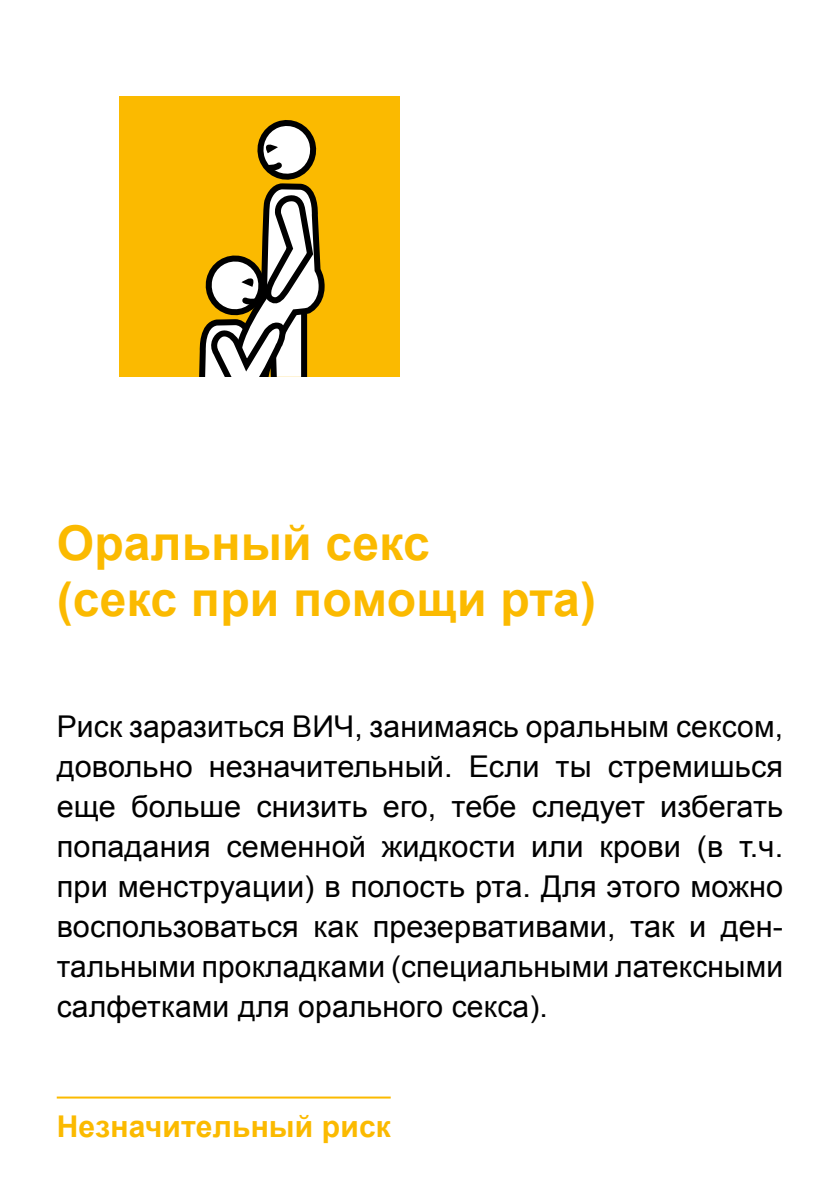
<style>
.page{position:relative;width:840px;height:1191px;background:#fff}
.page>*{position:absolute;margin:0;border:0;box-sizing:border-box;transform-origin:0 0}
.Headline{font:700 48px "Arial";letter-spacing:.005em;color:#fbba00}
.Fließtext{font:30px/40px "Arial";letter-spacing:.005em;color:#000;text-align:justify}
.Fließtext-2{font:700 30px "Arial";letter-spacing:.005em;color:#fbba00}
</style>
<div class="page">
<hr style="left:57px;top:1096px;width:333px;height:2px;background:#fbba00">
<div style="left:119px;top:97px;width:280px;height:280px;background:#fbba00"></div>
<svg style="left:199px;top:120px;width:126px;height:257px"></svg>
<p class="Headline" style="left:57px;top:511px;width:374px">Оральный секс</p>
<p class="Headline" style="left:57px;top:567px;width:540px">(секс при помощи рта)</p>
<p class="Fließtext" style="left:57px;top:706px;width:727px">Риск заразиться ВИЧ, занимаясь оральным сексом, довольно незначительный. Если ты стремишься еще больше снизить его, тебе следует избегать попадания семенной жидкости или крови (в т.ч. при менструации) в полость рта. Для этого можно воспользоваться как презервативами, так и ден&shy;тальными прокладками (специальными латексными салфетками для орального секса).</p>
<p class="Fließtext-2" style="left:57px;top:1106px;width:335px">Незначительный риск</p>
</div>
